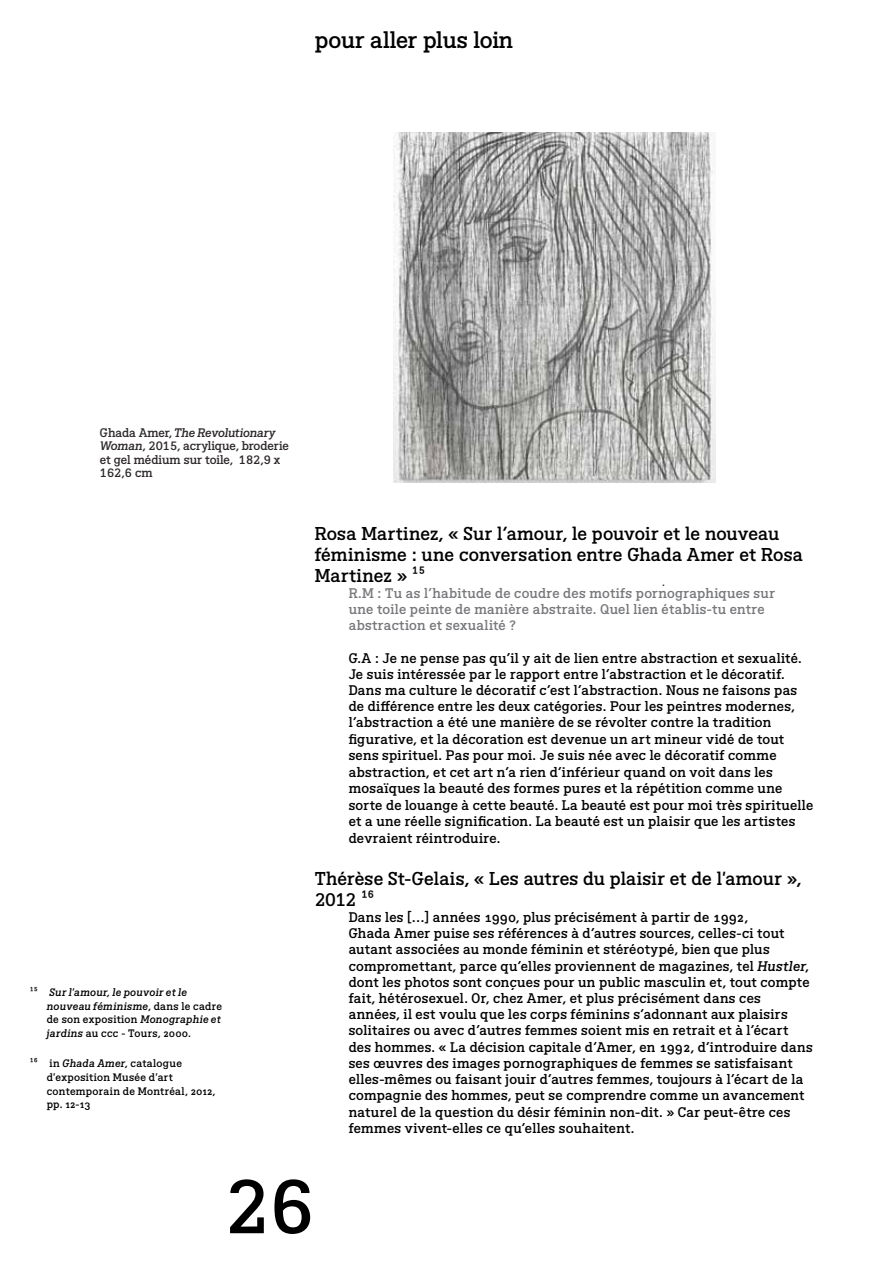
<style>
.page{position:relative;width:893px;height:1263px;background:#fff}
.page>*{position:absolute;margin:0;border:0;box-sizing:border-box;transform-origin:0 0}
.t1{font:75px "BVHCCCOD Titrage";color:#000}
.t2{font:22.5px "BVHCCCOD";letter-spacing:-.01em;color:#000}
.t3{font:18px/21px "BVHCCCOD";letter-spacing:.01em;color:#000}
.t4{font:13.5px/16.2px "BVHCCCOD";letter-spacing:.02em;color:#000}
.t5{font:13.5px/16.2px "BVHCCCOD";letter-spacing:.02em;color:#77787b}
.t6{font:12px/13.5px "BVHCCCOD";color:#2c2728}
.t7{font:italic 10.5px/13.5px "BVHCCCOD";letter-spacing:.025em;color:#000}
.t8{font:10.5px/13.5px "BVHCCCOD";letter-spacing:.02em;color:#000}
.t9{font:10.5px "BVHCCCOD";color:#2c2728}
.s1{font-style:italic}
.s2{font-style:normal}
</style>
<div class="page">
<img style="left:394px;top:133px;width:322px;height:350px">
<h2 class="t2" style="left:315px;top:25px;width:200px">pour aller plus loin</h2>
<p class="t6" style="left:100px;top:426px;width:190px">Ghada Amer, <span class="s1">The Revolutionary<br>Woman</span>, 2015, acrylique, broderie et gel médium sur toile, 182,9 x<br>162,6 cm</p>
<p class="t7" style="left:47px;top:985px;width:177px;text-indent:-17px"><span class="s2">¹⁵</span> Sur l'amour, le pouvoir et le nouveau féminisme<span class="s2">, dans le cadre de son exposition</span> Monographie et jardins <span class="s2">au ccc - Tours, 2000.</span></p>
<p class="t8" style="left:47px;top:1057px;width:170px;text-indent:-17px">¹⁶ in <span class="s1">Ghada Amer</span>, catalogue d'exposition Musée d'art contemporain de Montréal, 2012, pp. 12-13</p>
<h3 class="t3" style="left:315px;top:524px;width:490px">Rosa Martinez, « Sur l’amour, le pouvoir et le nouveau féminisme : une conversation entre Ghada Amer et Rosa<br>Martinez » ¹⁵</h3>
<p class="t5" style="left:349px;top:586px;width:428px">R.M : Tu as l’habitude de coudre des motifs pornographiques sur une toile peinte de manière abstraite. Quel lien établis-tu entre abstraction et sexualité ?</p>
<p class="t4" style="left:349px;top:650px;width:466px">G.A : Je ne pense pas qu’il y ait de lien entre abstraction et sexualité.<br>Je suis intéressée par le rapport entre l’abstraction et le décoratif.<br>Dans ma culture le décoratif c’est l’abstraction. Nous ne faisons pas de différence entre les deux catégories. Pour les peintres modernes, l’abstraction a été une manière de se révolter contre la tradition figurative, et la décoration est devenue un art mineur vidé de tout sens spirituel. Pas pour moi. Je suis née avec le décoratif comme abstraction, et cet art n’a rien d’inférieur quand on voit dans les mosaïques la beauté des formes pures et la répétition comme une sorte de louange à cette beauté. La beauté est pour moi très spirituelle et a une réelle signification. La beauté est un plaisir que les artistes devraient réintroduire.</p>
<h3 class="t3" style="left:315px;top:869px;width:488px">Thérèse St-Gelais, « Les autres du plaisir et de l'amour »,<br>2012 ¹⁶</h3>
<p class="t4" style="left:349px;top:910px;width:466px">Dans les […] années 1990, plus précisément à partir de 1992,<br>Ghada Amer puise ses références à d’autres sources, celles-ci tout autant associées au monde féminin et stéréotypé, bien que plus compromettant, parce qu’elles proviennent de magazines, tel <span class="s1">Hustler</span>, dont les photos sont conçues pour un public masculin et, tout compte fait, hétérosexuel. Or, chez Amer, et plus précisément dans ces années, il est voulu que les corps féminins s’adonnant aux plaisirs solitaires ou avec d’autres femmes soient mis en retrait et à l’écart des hommes. « La décision capitale d’Amer, en 1992, d’introduire dans ses œuvres des images pornographiques de femmes se satisfaisant elles-mêmes ou faisant jouir d’autres femmes, toujours à l’écart de la compagnie des hommes, peut se comprendre comme un avancement naturel de la question du désir féminin non-dit. » Car peut-être ces femmes vivent-elles ce qu’elles souhaitent.</p>
<p class="t9" style="left:662px;top:575px;width:4px">.</p>
<h1 class="t1" style="left:225px;top:1157px;width:91px">26</h1>
</div>
